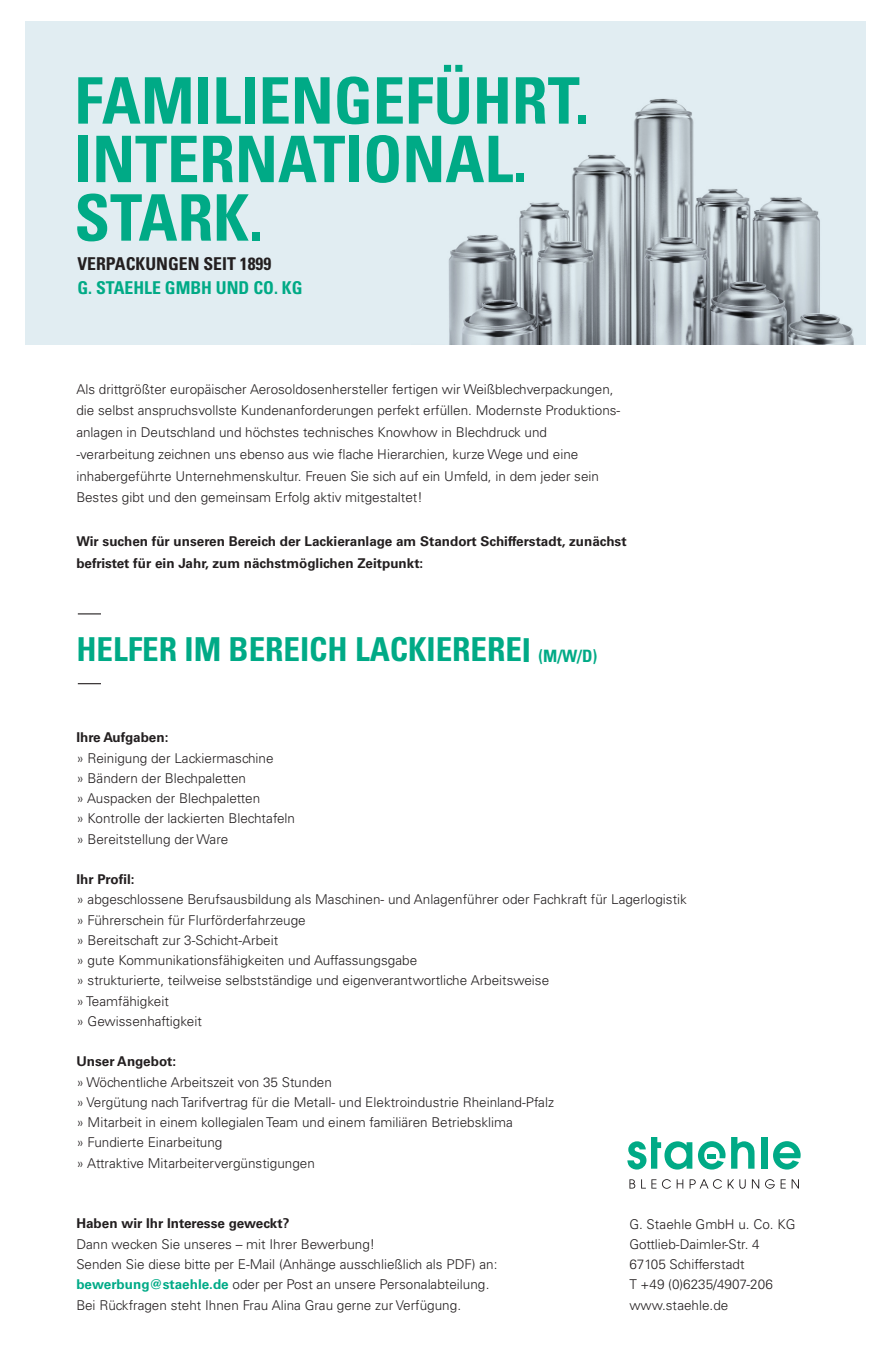
<style>
.page{position:relative;width:893px;height:1361px;background:#fff}
.page>*{position:absolute;margin:0;border:0;box-sizing:border-box;transform-origin:0 0}
.t1{font:700 condensed 64.2px/58.5px "Univers LT";color:#00aa86}
.t2{font:700 condensed 33px "Univers LT";color:#00aa86}
.t3{font:700 condensed 17.7px "Univers LT";color:#00aa86}
.t4{font:700 condensed 17.7px "Univers LT";color:#231f20}
.t5{font:300 13.5px/21.8px "Univers LT";color:#231f20}
.t6{font:700 13.5px/21.8px "Univers LT";color:#231f20}
.s1{font-size:17.1px}
.s2{font-weight:700}
.s3{font-weight:700;color:#00aa87}
</style>
<div class="page">
<svg style="left:78px;top:613px;width:23px;height:1px"></svg>
<svg style="left:78px;top:683px;width:23px;height:1px"></svg>
<svg style="left:731px;top:1138px;width:23px;height:30px"></svg>
<div style="left:761px;top:1138px;width:6px;height:30px;background:#00aa86"></div>
<svg style="left:698px;top:1141px;width:27px;height:28px"></svg>
<svg style="left:773px;top:1141px;width:28px;height:28px"></svg>
<svg style="left:627px;top:1138px;width:65px;height:31px"></svg>
<svg style="left:629px;top:1179px;width:6px;height:9px"></svg>
<svg style="left:641px;top:1179px;width:15px;height:9px"></svg>
<svg style="left:662px;top:1179px;width:9px;height:9px"></svg>
<svg style="left:677px;top:1179px;width:6px;height:9px"></svg>
<svg style="left:690px;top:1179px;width:32px;height:9px"></svg>
<svg style="left:728px;top:1179px;width:18px;height:9px"></svg>
<svg style="left:752px;top:1179px;width:7px;height:9px"></svg>
<svg style="left:765px;top:1179px;width:10px;height:9px"></svg>
<svg style="left:781px;top:1179px;width:5px;height:9px"></svg>
<svg style="left:792px;top:1179px;width:7px;height:9px"></svg>
<div style="left:25px;top:21px;width:841px;height:324px;background:#e1edf2"></div>
<img style="left:448px;top:98px;width:406px;height:247px">
<p class="t1" style="left:74px;top:71px;width:516px">FAMILIENGEFÜHRT.<br>INTERNATIONAL.<br>STARK.</p>
<p class="t4" style="left:77px;top:253px;width:195px">VERPACKUNGEN SEIT 1899</p>
<p class="t3" style="left:77px;top:276px;width:227px">G. STAEHLE GMBH UND CO. KG</p>
<p class="t5" style="left:76px;top:378px;width:545px">Als drittgrößter europäischer Aerosoldosenhersteller fertigen wir Weißblechverpackungen, die selbst anspruchsvollste Kundenanforderungen perfekt erfüllen. Modernste Produktions&shy;anlagen in Deutschland und höchstes technisches Knowhow in Blechdruck und -verarbeitung zeichnen uns ebenso aus wie flache Hierarchien, kurze Wege und eine inhabergeführte Unternehmenskultur. Freuen Sie sich auf ein Umfeld, in dem jeder sein Bestes gibt und den gemeinsam Erfolg aktiv mitgestaltet!</p>
<p class="t6" style="left:76px;top:530px;width:552px">Wir suchen für unseren Bereich der Lackieranlage am Standort Schifferstadt, zunächst befristet für ein Jahr, zum nächstmöglichen Zeitpunkt:</p>
<p class="t2" style="left:76px;top:629px;width:522px">HELFER IM BEREICH LACKIEREREI <span class="s1">(M/W/D)</span></p>
<p class="t6" style="left:76px;top:727px;width:94px">Ihre Aufgaben:</p>
<p class="t5" style="left:76px;top:747px;width:199px">» Reinigung der Lackiermaschine</p>
<p class="t5" style="left:76px;top:767px;width:171px">» Bändern der Blechpaletten</p>
<p class="t5" style="left:76px;top:787px;width:185px">» Auspacken der Blechpaletten</p>
<p class="t5" style="left:76px;top:808px;width:220px">» Kontrolle der lackierten Blechtafeln</p>
<p class="t5" style="left:76px;top:828px;width:153px">» Bereitstellung der Ware</p>
<p class="t6" style="left:76px;top:868px;width:60px">Ihr Profil:</p>
<p class="t5" style="left:76px;top:889px;width:612px">» abgeschlossene Berufsausbildung als Maschinen- und Anlagenführer oder Fachkraft für Lagerlogistik</p>
<p class="t5" style="left:76px;top:909px;width:231px">» Führerschein für Flurförderfahrzeuge</p>
<p class="t5" style="left:76px;top:929px;width:203px">» Bereitschaft zur 3-Schicht-Arbeit</p>
<p class="t5" style="left:76px;top:949px;width:342px">» gute Kommunikationsfähigkeiten und Auffassungsgabe</p>
<p class="t5" style="left:76px;top:970px;width:474px">» strukturierte, teilweise selbstständige und eigenverantwortliche Arbeitsweise</p>
<p class="t5" style="left:76px;top:990px;width:94px">» Teamfähigkeit</p>
<p class="t5" style="left:76px;top:1010px;width:127px">» Gewissenhaftigkeit</p>
<p class="t6" style="left:76px;top:1051px;width:101px">Unser Angebot:</p>
<p class="t5" style="left:76px;top:1071px;width:257px">» Wöchentliche Arbeitszeit von 35 Stunden</p>
<p class="t5" style="left:76px;top:1091px;width:479px">» Vergütung nach Tarifvertrag für die Metall- und Elektroindustrie Rheinland-Pfalz</p>
<p class="t5" style="left:76px;top:1111px;width:438px">» Mitarbeit in einem kollegialen Team und einem familiären Betriebsklima</p>
<p class="t5" style="left:76px;top:1132px;width:147px">» Fundierte Einarbeitung</p>
<p class="t5" style="left:76px;top:1152px;width:240px">» Attraktive Mitarbeitervergünstigungen</p>
<p class="t5" style="left:76px;top:1213px;width:423px;line-height:20.2px"><span class="s2">Haben wir Ihr Interesse geweckt?<br></span>Dann wecken Sie unseres – mit Ihrer Bewerbung!<br>Senden Sie diese bitte per E-Mail (Anhänge ausschließlich als PDF) an: <span class="s3">bewerbung@staehle.de</span> oder per Post an unsere Personalabteilung.</p>
<p class="t5" style="left:76px;top:1294px;width:386px">Bei Rückfragen steht Ihnen Frau Alina Grau gerne zur Verfügung.</p>
<p class="t5" style="left:629px;top:1213px;width:168px">G. Staehle GmbH u. Co. KG</p>
<p class="t5" style="left:629px;top:1233px;width:132px">Gottlieb-Daimler-Str. 4</p>
<p class="t5" style="left:629px;top:1253px;width:117px">67105 Schifferstadt</p>
<p class="t5" style="left:629px;top:1273px;width:145px">T +49 (0)6235/4907-206</p>
<p class="t5" style="left:629px;top:1294px;width:101px">www.staehle.de</p>
</div>
